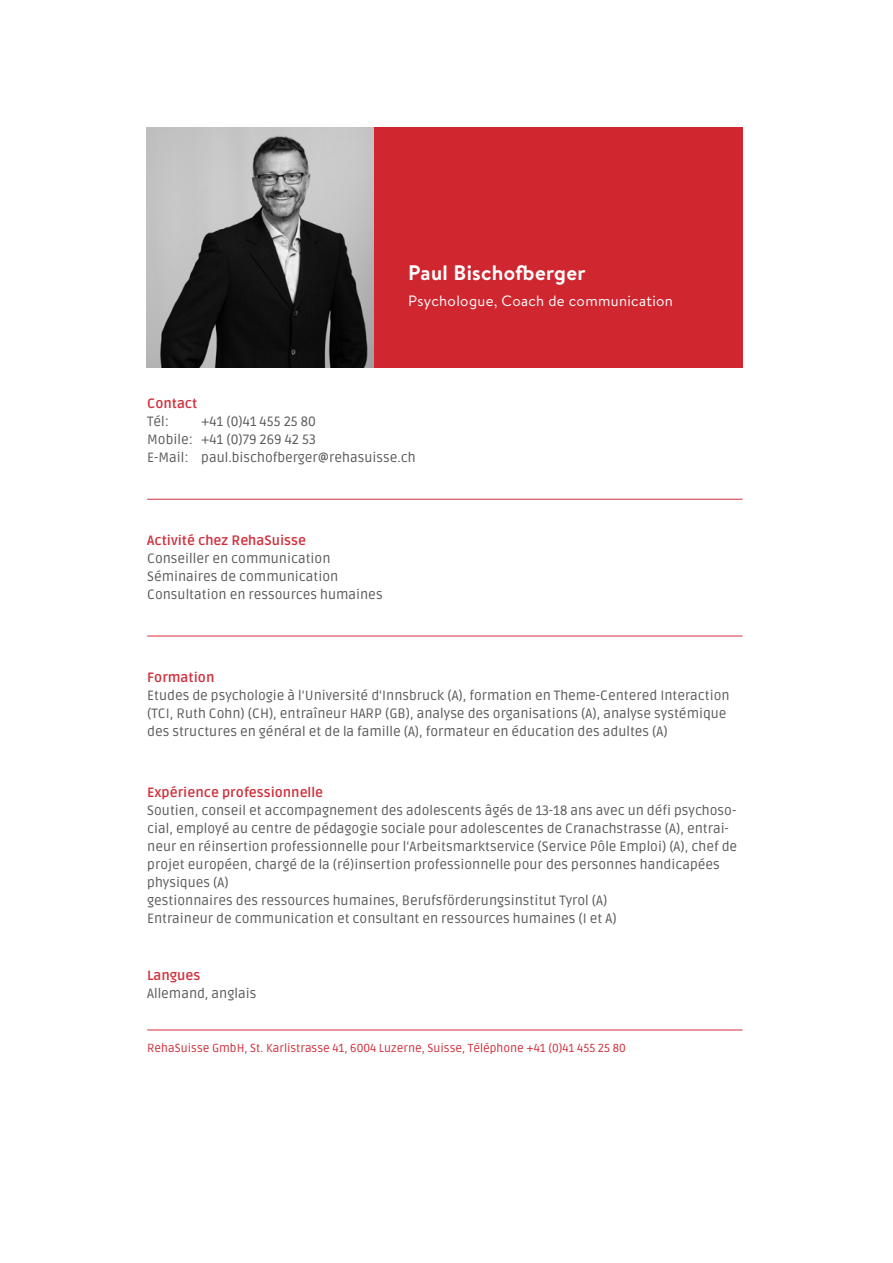
<style>
.page{position:relative;width:893px;height:1263px;background:#fff}
.page>*{position:absolute;margin:0;border:0;box-sizing:border-box;transform-origin:0 0}
.t1{font:700 21px "Brandon Text";letter-spacing:.01em;color:#fff}
.t2{font:15px "Brandon Text";letter-spacing:.02em;color:#fff}
.t3{font:13.5px/18px "Ruda";color:#58595b}
.t4{font:700 13.5px "Ruda";color:#cf2f3b}
.t5{font:11.7px "Ruda";color:#cf2f3b}
</style>
<div class="page">
<hr style="left:147px;top:499px;width:595px;height:1px;background:#cf2f3b">
<hr style="left:147px;top:636px;width:595px;height:1px;background:#cf2f3b">
<hr style="left:147px;top:1030px;width:595px;height:1px;background:#cf2f3b">
<img style="left:147px;top:128px;width:227px;height:240px">
<div style="left:374px;top:128px;width:368px;height:240px;background:#cf2630"></div>
<h1 class="t1" style="left:408px;top:258px;width:179px">Paul Bischofberger</h1>
<p class="t2" style="left:408px;top:291px;width:266px">Psychologue, Coach de communication</p>
<p class="t4" style="left:147px;top:396px;width:52px">Contact</p>
<p class="t3" style="left:147px;top:413px;width:23px">Tél:</p>
<p class="t3" style="left:147px;top:413px;width:270px;text-indent:54px">+41 (0)41 455 25 80<br>Mobile: +41 (0)79 269 42 53<br>E-Mail: paul.bischofberger@rehasuisse.ch</p>
<p class="t4" style="left:147px;top:533px;width:160px">Activité chez RehaSuisse</p>
<p class="t3" style="left:147px;top:549px;width:237px">Conseiller en communication<br>Séminaires de communication<br>Consultation en ressources humaines</p>
<p class="t4" style="left:147px;top:669px;width:69px">Formation</p>
<p class="t3" style="left:147px;top:686px;width:584px">Etudes de psychologie à l‘Université d‘Innsbruck (A), formation en Theme-Centered Interaction (TCI, Ruth Cohn) (CH), entraîneur HARP (GB), analyse des organisations (A), analyse systémique des structures en général et de la famille (A), formateur en éducation des adultes (A)</p>
<p class="t4" style="left:147px;top:785px;width:177px">Expérience professionnelle</p>
<p class="t3" style="left:147px;top:801px;width:591px">Soutien, conseil et accompagnement des adolescents âgés de 13-18 ans avec un défi psychoso&shy;cial, employé au centre de pédagogie sociale pour adolescentes de Cranachstrasse (A), entrai&shy;neur en réinsertion professionnelle pour l‘Arbeitsmarktservice (Service Pôle Emploi) (A), chef de projet européen, chargé de la (ré)insertion professionnelle pour des personnes handicapées physiques (A)<br>gestionnaires des ressources humaines, Berufsförderungsinstitut Tyrol (A)<br>Entraineur de communication et consultant en ressources humaines (I et A)</p>
<p class="t4" style="left:147px;top:968px;width:55px">Langues</p>
<p class="t3" style="left:147px;top:985px;width:111px">Allemand, anglais</p>
<p class="t5" style="left:147px;top:1042px;width:480px">RehaSuisse GmbH, St. Karlistrasse 41, 6004 Luzerne, Suisse, Téléphone +41 (0)41 455 25 80</p>
</div>
